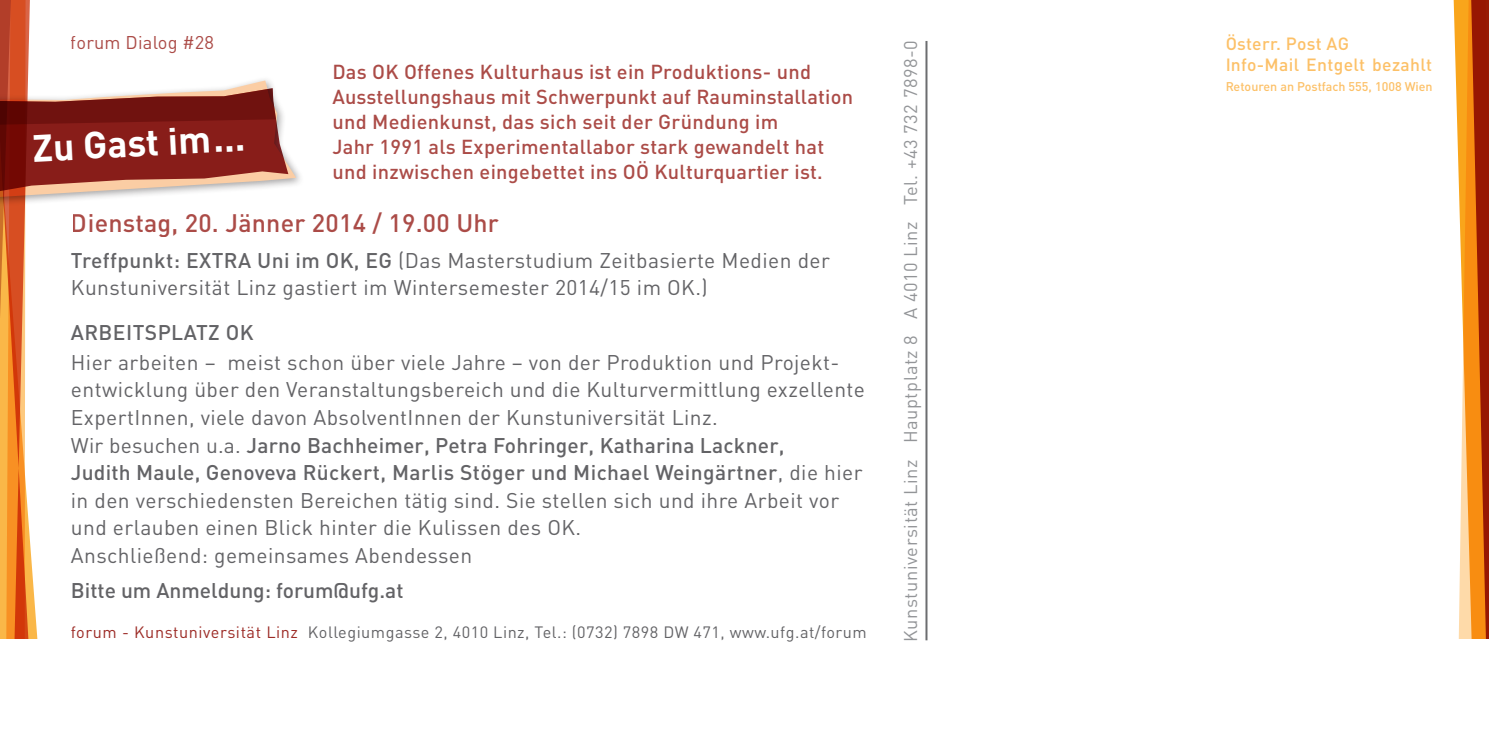
<style>
.page{position:relative;width:1489px;height:745px;background:#fff}
.page>*{position:absolute;margin:0;border:0;box-sizing:border-box;transform-origin:0 0}
.t1{font:700 37.5px "DIN";color:#fff}
.t2{font:500 25px "DIN";letter-spacing:.01em;color:#9c2b26}
.t3{font:21px/27.5px "DIN";letter-spacing:.02em;color:#636366}
.t4{font:500 21px "DIN";color:#636366}
.t5{font:500 21px "DIN";letter-spacing:.02em;color:#636366}
.t6{font:500 20px/25px "DIN";letter-spacing:.015em;color:#9c2b26}
.t7{font:18.25px "DIN";letter-spacing:.03em;color:#939598}
.t8{font:18.25px "DIN";letter-spacing:.01em;color:#9c2b26}
.t9{font:500 17.5px/21px "DIN";letter-spacing:.02em;color:#fcb54c}
.t10{font:16.25px "DIN";letter-spacing:.03em;color:#636366}
.t11{font:500 12.5px "DIN";color:#fcb54c}
.s1{font-weight:500}
.s2{color:#9c2b26}
</style>
<div class="page">
<svg style="left:1453px;top:0;width:35px;height:638px"></svg>
<svg style="left:0;top:0;width:296px;height:638px"></svg>
<hr style="left:925px;top:41px;width:2px;height:599px;background:#6c6d70">
<p class="t8" style="left:71px;top:31px;width:144px">forum Dialog #28</p>
<h1 class="t1" style="left:31px;top:124px;width:214px;rotate:-3deg">Zu Gast im...</h1>
<p class="t6" style="left:332px;top:59px;width:522px">Das OK Offenes Kulturhaus ist ein Produktions- und Ausstellungshaus mit Schwerpunkt auf Rauminstallation und Medienkunst, das sich seit der Gründung im<br>Jahr 1991 als Experimentallabor stark gewandelt hat und inzwischen eingebettet ins OÖ Kulturquartier ist.</p>
<p class="t2" style="left:71px;top:206px;width:429px">Dienstag, 20. Jänner 2014 / 19.00 Uhr</p>
<p class="t3" style="left:71px;top:246px;width:760px"><span class="s1">Treffpunkt: EXTRA Uni im OK, EG</span> (Das Masterstudium Zeitbasierte Medien der<br>Kunstuniversität Linz gastiert im Wintersemester 2014/15 im OK.)</p>
<p class="t5" style="left:71px;top:318px;width:184px">Arbeitsplatz OK</p>
<p class="t3" style="left:71px;top:348px;width:795px">Hier arbeiten – meist schon über viele Jahre – von der Produktion und Projekt&shy;entwicklung über den Veranstaltungsbereich und die Kulturvermittlung exzellente ExpertInnen, viele davon AbsolventInnen der Kunstuniversität Linz.<br>Wir besuchen u.a. <span class="s1">Jarno Bachheimer, Petra Fohringer, Katharina Lackner,<br>Judith Maule, Genoveva Rückert, Marlis Stöger und Michael Weingärtner</span>, die hier in den verschiedensten Bereichen tätig sind. Sie stellen sich und ihre Arbeit vor und erlauben einen Blick hinter die Kulissen des OK.<br>Anschließend: gemeinsames Abendessen</p>
<p class="t4" style="left:71px;top:576px;width:334px">Bitte um Anmeldung: forum@ufg.at</p>
<p class="t10" style="left:71px;top:622px;width:797px"><span class="s2">forum - Kunstuniversität Linz</span> Kollegiumgasse 2, 4010 Linz, Tel.: (0732) 7898 DW 471, www.ufg.at/forum</p>
<p class="t7" style="left:899px;top:641px;width:603px;rotate:-90deg">Kunstuniversität Linz Hauptplatz 8 A 4010 Linz Tel. +43 732 7898-0</p>
<p class="t9" style="left:1225px;top:32px;width:208px">Österr. Post AG<br>Info-Mail Entgelt bezahlt</p>
<p class="t11" style="left:1225px;top:78px;width:209px">Retouren an Postfach 555, 1008 Wien</p>
</div>
